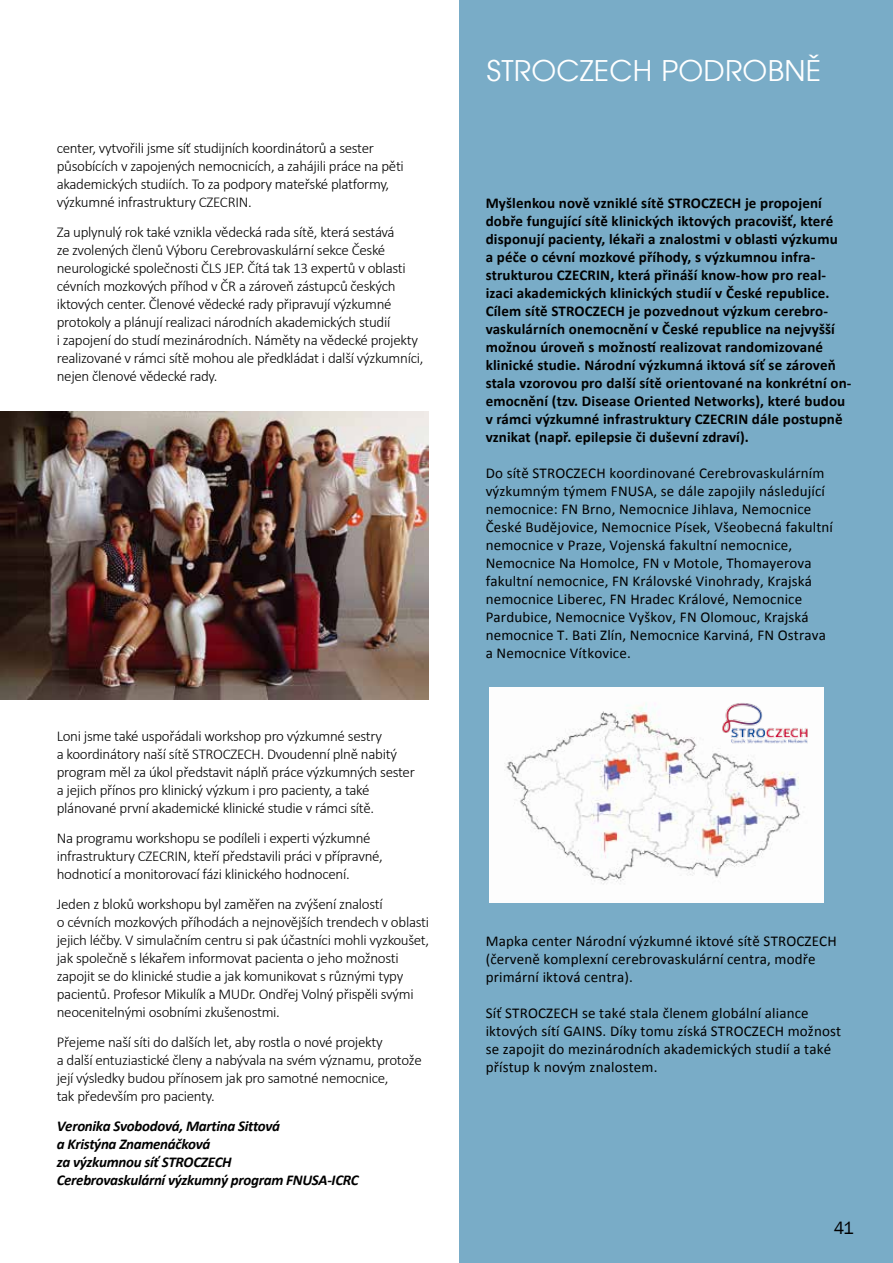
<style>
.page{position:relative;width:893px;height:1263px;background:#fff}
.page>*{position:absolute;margin:0;border:0;box-sizing:border-box;transform-origin:0 0}
.t1{font:28.5px "Avalon CE";letter-spacing:.01em;color:#fff}
.t2{font:18px "Franklin Gothic";color:#000}
.t3{font:300 15px/18px "Calibri";letter-spacing:-.02em;color:#000}
.t4{font:15px/18px "Calibri";letter-spacing:.01em;color:#000}
.t5{font:700 15px/18px "Calibri";letter-spacing:.01em;color:#000}
.t6{font:italic 700 15px/18px "Calibri";letter-spacing:-.02em;color:#000}
</style>
<div class="page">
<div style="left:459px;top:0;width:434px;height:1263px;background:#79acc7"></div>
<img style="left:0;top:411px;width:429px;height:289px">
<img style="left:489px;top:688px;width:334px;height:214px">
<img style="left:721px;top:701px;width:88px;height:44px">
<p class="t3" style="left:57px;top:139px;width:349px">center, vytvořili jsme síť studijních koordinátorů a sester působících v zapojených nemocnicích, a zahájili práce na pěti akademických studiích. To za podpory mateřské platformy, výzkumné infrastruktury CZECRIN.</p>
<p class="t3" style="left:57px;top:223px;width:368px">Za uplynulý rok také vznikla vědecká rada sítě, která sestává<br>ze zvolených členů Výboru Cerebrovaskulární sekce České neurologické společnosti ČLS JEP. Čítá tak 13 expertů v oblasti cévních mozkových příhod v ČR a zároveň zástupců českých iktových center. Členové vědecké rady připravují výzkumné protokoly a plánují realizaci národních akademických studií<br>i zapojení do studí mezinárodních. Náměty na vědecké projekty realizované v rámci sítě mohou ale předkládat i další výzkumníci, nejen členové vědecké rady.</p>
<p class="t3" style="left:57px;top:727px;width:360px">Loni jsme také uspořádali workshop pro výzkumné sestry<br>a koordinátory naší sítě STROCZECH. Dvoudenní plně nabitý program měl za úkol představit náplň práce výzkumných sester a jejich přínos pro klinický výzkum i pro pacienty, a také plánované první akademické klinické studie v rámci sítě.</p>
<p class="t3" style="left:57px;top:829px;width:328px">Na programu workshopu se podíleli i experti výzkumné infrastruktury CZECRIN, kteří představili práci v přípravné, hodnoticí a monitorovací fázi klinického hodnocení.</p>
<p class="t3" style="left:57px;top:895px;width:374px">Jeden z bloků workshopu byl zaměřen na zvýšení znalostí<br>o cévních mozkových příhodách a nejnovějších trendech v oblasti jejich léčby. V simulačním centru si pak účastníci mohli vyzkoušet, jak společně s lékařem informovat pacienta o jeho možnosti zapojit se do klinické studie a jak komunikovat s různými typy pacientů. Profesor Mikulík a MUDr. Ondřej Volný přispěli svými neocenitelnými osobními zkušenostmi.</p>
<p class="t3" style="left:57px;top:1033px;width:367px">Přejeme naší síti do dalších let, aby rostla o nové projekty<br>a další entuziastické členy a nabývala na svém významu, protože její výsledky budou přínosem jak pro samotné nemocnice,<br>tak především pro pacienty.</p>
<p class="t6" style="left:57px;top:1116px;width:303px">Veronika Svobodová, Martina Sittová<br>a Kristýna Znamenáčková<br>za výzkumnou síť STROCZECH<br>Cerebrovaskulární výzkumný program FNUSA-ICRC</p>
<h1 class="t1" style="left:487px;top:53px;width:336px">STROCZECH PODROBNĚ</h1>
<p class="t5" style="left:486px;top:193px;width:367px">Myšlenkou nově vzniklé sítě STROCZECH je propojení dobře fungující sítě klinických iktových pracovišť, které disponují pacienty, lékaři a znalostmi v oblasti výzkumu<br>a péče o cévní mozkové příhody, s výzkumnou infra&shy;strukturou CZECRIN, která přináší know-how pro real&shy;izaci akademických klinických studií v České republice.<br>Cílem sítě STROCZECH je pozvednout výzkum cerebro&shy;vaskulárních onemocnění v České republice na nejvyšší možnou úroveň s možností realizovat randomizované klinické studie. Národní výzkumná iktová síť se zároveň stala vzorovou pro další sítě orientované na konkrétní on&shy;emocnění (tzv. Disease Oriented Networks), které budou v rámci výzkumné infrastruktury CZECRIN dále postupně vznikat (např. epilepsie či duševní zdraví).</p>
<p class="t4" style="left:486px;top:464px;width:349px">Do sítě STROCZECH koordinované Cerebrovaskulárním výzkumným týmem FNUSA, se dále zapojily následující nemocnice: FN Brno, Nemocnice Jihlava, Nemocnice České Budějovice, Nemocnice Písek, Všeobecná fakultní nemocnice v Praze, Vojenská fakultní nemocnice, Nemocnice Na Homolce, FN v Motole, Thomayerova fakultní nemocnice, FN Královské Vinohrady, Krajská nemocnice Liberec, FN Hradec Králové, Nemocnice Pardubice, Nemocnice Vyškov, FN Olomouc, Krajská nemocnice T. Bati Zlín, Nemocnice Karviná, FN Ostrava a Nemocnice Vítkovice.</p>
<p class="t4" style="left:486px;top:932px;width:353px">Mapka center Národní výzkumné iktové sítě STROCZECH (červeně komplexní cerebrovaskulární centra, modře primární iktová centra).</p>
<p class="t4" style="left:486px;top:1004px;width:357px">Síť STROCZECH se také stala členem globální aliance iktových sítí GAINS. Díky tomu získá STROCZECH možnost se zapojit do mezinárodních akademických studií a také přístup k novým znalostem.</p>
<p class="t2" style="left:834px;top:1217px;width:21px">41</p>
</div>
